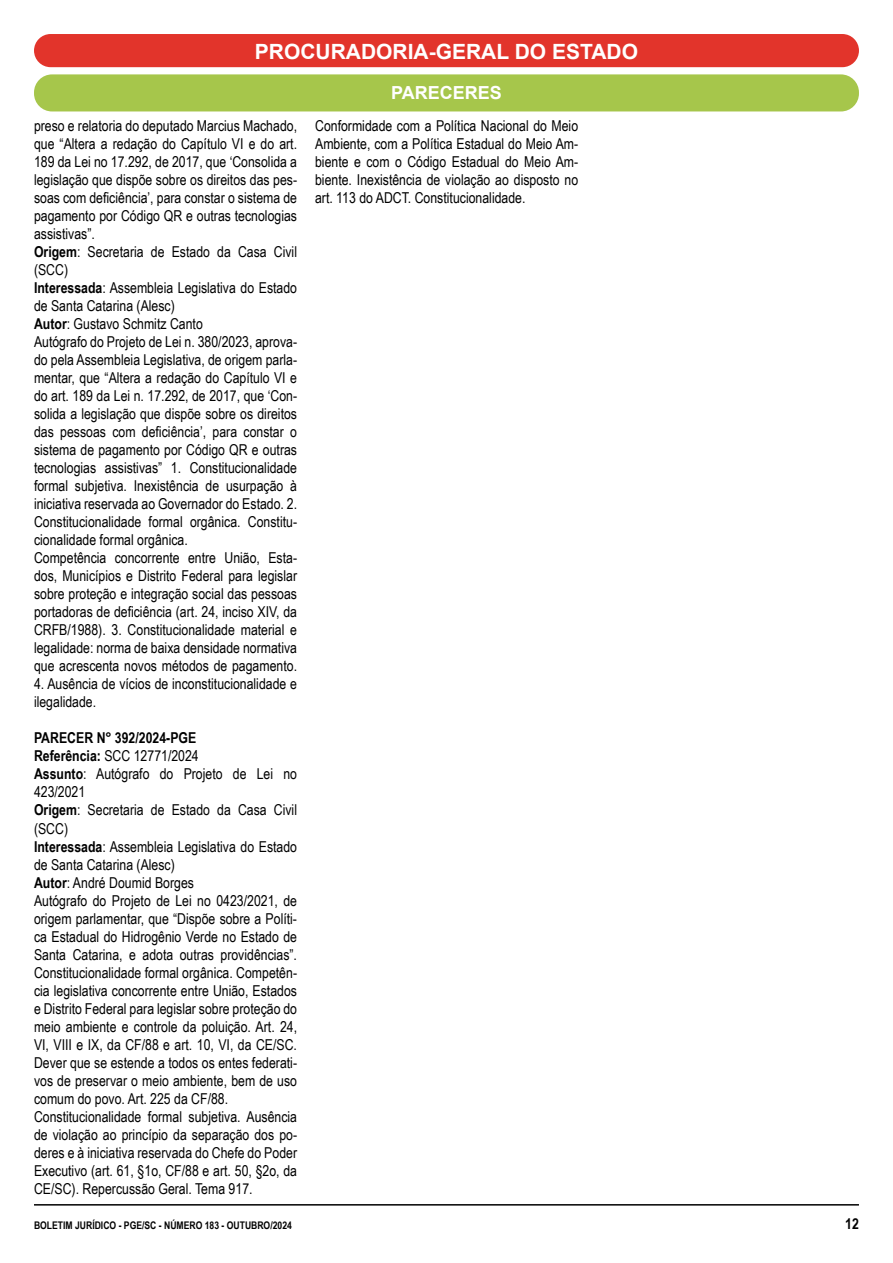
<style>
.page{position:relative;width:893px;height:1263px;background:#fff}
.page>*{position:absolute;margin:0;border:0;box-sizing:border-box;transform-origin:0 0}
.t1{font:700 21px "Arial";color:#fff}
.t2{font:700 18px "Arial";color:#fff}
.t3{font:15px/18px "Arial Narrow";color:#000}
.t4{font:700 15px "Arial Narrow";color:#000}
.t5{font:700 10.5px "Arial Narrow";color:#000}
.s1{font-weight:700}
</style>
<div class="page">
<hr style="left:34px;top:1204px;width:825px;height:1px;background:#000">
<div style="left:34px;top:34px;width:825px;height:33px;background:#e2342b;border-radius:17px"></div>
<div style="left:34px;top:74px;width:825px;height:37px;background:#a6c64b;border-radius:18px"></div>
<h1 class="t1" style="left:255px;top:37px;width:385px">PROCURADORIA-GERAL DO ESTADO</h1>
<p class="t2" style="left:391px;top:80px;width:112px">PARECERES</p>
<p class="t3" style="left:34px;top:117px;width:265px">preso e relatoria do deputado Marcius Machado, que “Altera a redação do Capítulo VI e do art.<br>189 da Lei no 17.292, de 2017, que ‘Consolida a legislação que dispõe sobre os direitos das pes&shy;soas com deficiência’, para constar o sistema de pagamento por Código QR e outras tecnologias assistivas”.<br><span class="s1">Origem</span>: Secretaria de Estado da Casa Civil (SCC)<br><span class="s1">Interessada</span>: Assembleia Legislativa do Estado de Santa Catarina (Alesc)<br><span class="s1">Autor</span>: Gustavo Schmitz Canto<br>Autógrafo do Projeto de Lei n. 380/2023, aprova&shy;do pela Assembleia Legislativa, de origem parla&shy;mentar, que “Altera a redação do Capítulo VI e do art. 189 da Lei n. 17.292, de 2017, que ‘Con&shy;solida a legislação que dispõe sobre os direitos das pessoas com deficiência’, para constar o sistema de pagamento por Código QR e outras tecnologias assistivas” 1. Constitucionalidade formal subjetiva. Inexistência de usurpação à iniciativa reservada ao Governador do Estado. 2.<br>Constitucionalidade formal orgânica. Constitu&shy;cionalidade formal orgânica.<br>Competência concorrente entre União, Esta&shy;dos, Municípios e Distrito Federal para legislar sobre proteção e integração social das pessoas portadoras de deficiência (art. 24, inciso XIV, da CRFB/1988). 3. Constitucionalidade material e legalidade: norma de baixa densidade normativa que acrescenta novos métodos de pagamento.</p>
<p class="t3" style="left:34px;top:675px;width:265px">4. Ausência de vícios de inconstitucionalidade e ilegalidade.</p>
<p class="t3" style="left:34px;top:729px;width:265px"><span class="s1">PARECER N° 392/2024-PGE<br>Referência:</span> SCC 12771/2024<br><span class="s1">Assunto</span>: Autógrafo do Projeto de Lei no 423/2021<br><span class="s1">Origem</span>: Secretaria de Estado da Casa Civil (SCC)<br><span class="s1">Interessada</span>: Assembleia Legislativa do Estado de Santa Catarina (Alesc)<br><span class="s1">Autor</span>: André Doumid Borges<br>Autógrafo do Projeto de Lei no 0423/2021, de origem parlamentar, que “Dispõe sobre a Políti&shy;ca Estadual do Hidrogênio Verde no Estado de Santa Catarina, e adota outras providências”.<br>Constitucionalidade formal orgânica. Competên&shy;cia legislativa concorrente entre União, Estados e Distrito Federal para legislar sobre proteção do meio ambiente e controle da poluição. Art. 24, VI, VIII e IX, da CF/88 e art. 10, VI, da CE/SC.<br>Dever que se estende a todos os entes federati&shy;vos de preservar o meio ambiente, bem de uso comum do povo. Art. 225 da CF/88.<br>Constitucionalidade formal subjetiva. Ausência de violação ao princípio da separação dos po&shy;deres e à iniciativa reservada do Chefe do Poder Executivo (art. 61, §1o, CF/88 e art. 50, §2o, da CE/SC). Repercussão Geral. Tema 917.</p>
<p class="t3" style="left:315px;top:117px;width:265px;text-align:justify">Conformidade com a Política Nacional do Meio Ambiente, com a Política Estadual do Meio Am&shy;biente e com o Código Estadual do Meio Am&shy;biente. Inexistência de violação ao disposto no art. 113 do ADCT. Constitucionalidade.</p>
<p class="t5" style="left:34px;top:1217px;width:259px">BOLETIM JURÍDICO - PGE/SC - NÚMERO 183 - OUTUBRO/2024</p>
<p class="t4" style="left:845px;top:1212px;width:15px">12</p>
</div>
